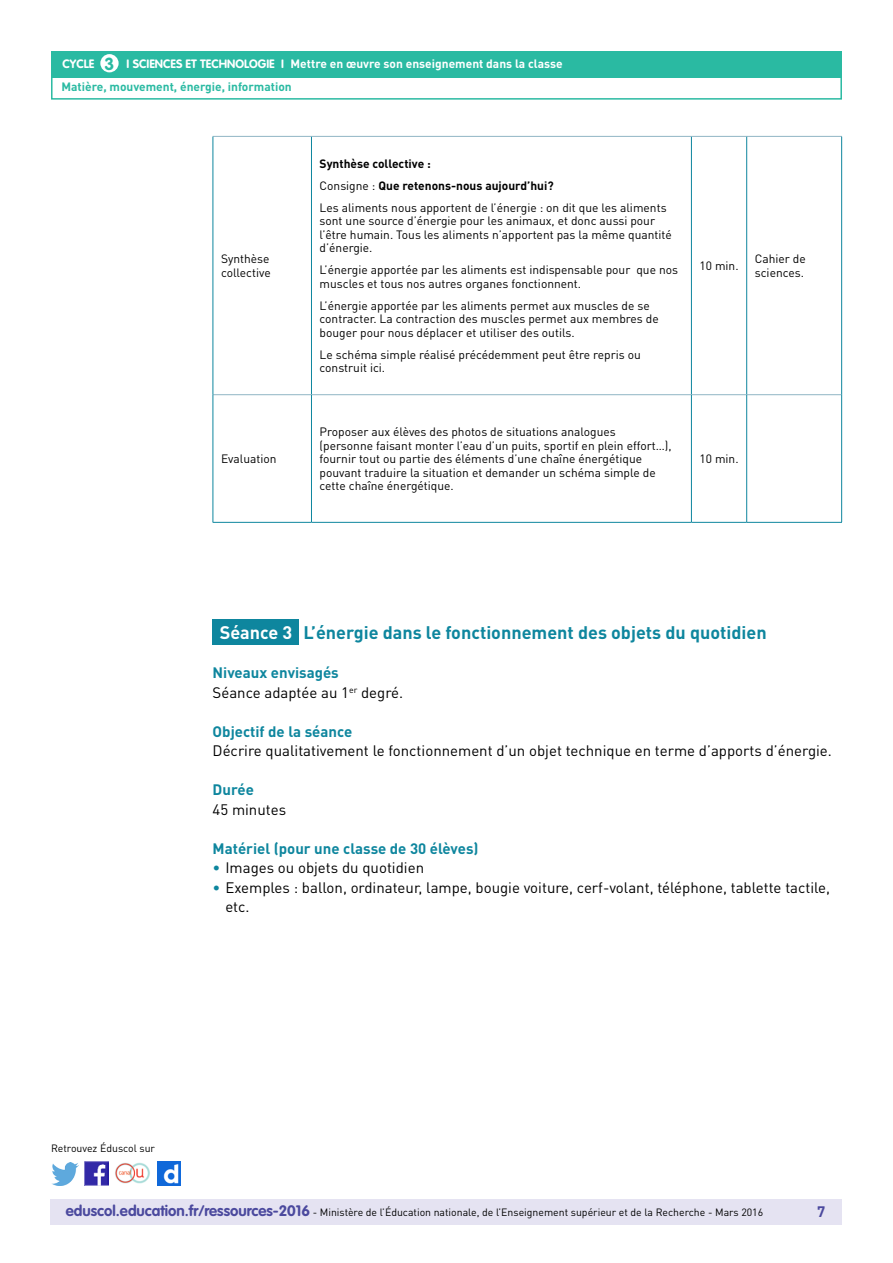
<style>
.page{position:relative;width:893px;height:1263px;background:#fff}
.page>*{position:absolute;margin:0;border:0;box-sizing:border-box;transform-origin:0 0}
._04_Titre_de_niveau{font:700 18px "DIN Pro";color:#0e869e}
.t1{font:700 18px "DIN Pro";color:#fff}
.t2{font:700 17.25px "VAG Rounded Std";color:#2abaa2}
._06_Texte_courant{font:15px/19.5px "DIN Pro";color:#000}
._05_Titre_de_niveau{font:700 15px "DIN Pro";color:#0e869e}
.t3{font:700 15px "DIN Pro";color:#4b499e}
.Texte_courant_tablea{font:12px/13.5px "DIN Pro";color:#000}
.Texte_courant_tablea-2{font:700 12px "DIN Pro";color:#000}
.t4{font:700 12px "DIN Pro";color:#fff}
.t5{font:700 12px "DIN Pro";color:#2abaa2}
.t6{font:700 12px "VAG Rounded Std";color:#fff}
.t7{font:10.5px "DIN Pro";color:#000}
.s1{font-weight:400}
.s2{color:#0e869e}
.s3{font-family:"VAG Rounded Std";font-weight:700;font-size:15px;color:#4b499e}
</style>
<div class="page">
<div style="left:50px;top:1199px;width:791px;height:26px;background:#e5e3f2"></div>
<div style="left:51px;top:51px;width:791px;height:27px;background:#2abaa2"></div>
<div style="left:100px;top:54px;width:19px;height:18px;background:#fff;border-radius:50%"></div>
<img style="left:85px;top:1162px;width:23px;height:23px">
<img style="left:51px;top:1163px;width:28px;height:22px">
<img style="left:158px;top:1162px;width:22px;height:23px">
<img style="left:115px;top:1162px;width:35px;height:22px">
<div style="left:51px;top:75px;width:791px;height:25px;border:2px solid #2abaa2"></div>
<hr style="left:213px;top:136px;width:98px;height:1px;background:#90b5c5">
<hr style="left:311px;top:136px;width:380px;height:1px;background:#90b5c5">
<hr style="left:691px;top:136px;width:56px;height:1px;background:#90b5c5">
<hr style="left:747px;top:136px;width:95px;height:1px;background:#90b5c5">
<hr style="left:213px;top:394px;width:98px;height:1px;background:#90b5c5">
<hr style="left:311px;top:394px;width:380px;height:1px;background:#90b5c5">
<hr style="left:691px;top:394px;width:56px;height:1px;background:#90b5c5">
<hr style="left:747px;top:394px;width:94px;height:1px;background:#90b5c5">
<hr style="left:213px;top:137px;width:1px;height:258px;background:#0e869e">
<hr style="left:311px;top:137px;width:1px;height:257px;background:#0e869e">
<hr style="left:691px;top:137px;width:1px;height:257px;background:#0e869e">
<hr style="left:746px;top:137px;width:1px;height:257px;background:#0e869e">
<hr style="left:841px;top:137px;width:1px;height:258px;background:#0e869e">
<hr style="left:213px;top:395px;width:1px;height:127px;background:#0e869e">
<hr style="left:311px;top:395px;width:1px;height:127px;background:#0e869e">
<hr style="left:691px;top:395px;width:1px;height:127px;background:#0e869e">
<hr style="left:746px;top:395px;width:1px;height:127px;background:#0e869e">
<hr style="left:841px;top:395px;width:1px;height:127px;background:#0e869e">
<hr style="left:213px;top:522px;width:98px;height:1px;background:#0e869e">
<hr style="left:311px;top:522px;width:380px;height:1px;background:#0e869e">
<hr style="left:691px;top:522px;width:56px;height:1px;background:#0e869e">
<hr style="left:747px;top:522px;width:95px;height:1px;background:#0e869e">
<div style="left:213px;top:619px;width:86px;height:26px;background:#0e869e"></div>
<h2 class="t2" style="left:105px;top:53px;width:11px">3</h2>
<p class="t4" style="left:291px;top:56px;width:274px">Mettre en œuvre son enseignement dans la classe</p>
<p class="t6" style="left:63px;top:57px;width:33px">CYCLE</p>
<p class="t6" style="left:127px;top:57px;width:159px">I SCIENCES ET TECHNOLOGIE I</p>
<p class="t5" style="left:61px;top:79px;width:232px">Matière, mouvement, énergie, information</p>
<p class="Texte_courant_tablea" style="left:221px;top:252px;width:51px">Synthèse collective</p>
<p class="Texte_courant_tablea" style="left:221px;top:452px;width:57px">Evaluation</p>
<p class="Texte_courant_tablea-2" style="left:320px;top:156px;width:113px">Synthèse collective :</p>
<p class="Texte_courant_tablea-2" style="left:320px;top:178px;width:236px"><span class="s1">Consigne :</span> Que retenons-nous aujourd’hui?</p>
<p class="Texte_courant_tablea" style="left:320px;top:201px;width:354px">Les aliments nous apportent de l’énergie : on dit que les aliments sont une source d’énergie pour les animaux, et donc aussi pour l’être humain. Tous les aliments n’apportent pas la même quantité d’énergie.</p>
<p class="Texte_courant_tablea" style="left:320px;top:263px;width:360px">L’énergie apportée par les aliments est indispensable pour que nos muscles et tous nos autres organes fonctionnent.</p>
<p class="Texte_courant_tablea" style="left:320px;top:299px;width:341px">L’énergie apportée par les aliments permet aux muscles de se contracter. La contraction des muscles permet aux membres de bouger pour nous déplacer et utiliser des outils.</p>
<p class="Texte_courant_tablea" style="left:320px;top:348px;width:323px">Le schéma simple réalisé précédemment peut être repris ou construit ici.</p>
<p class="Texte_courant_tablea" style="left:320px;top:425px;width:353px">Proposer aux élèves des photos de situations analogues (personne faisant monter l’eau d’un puits, sportif en plein effort…), fournir tout ou partie des éléments d’une chaîne énergétique pouvant traduire la situation et demander un schéma simple de cette chaîne énergétique.</p>
<p class="Texte_courant_tablea" style="left:699px;top:259px;width:41px">10 min.</p>
<p class="Texte_courant_tablea" style="left:755px;top:252px;width:53px">Cahier de sciences.</p>
<p class="Texte_courant_tablea" style="left:699px;top:452px;width:41px">10 min.</p>
<p class="t1" style="left:220px;top:621px;width:74px">Séance 3</p>
<p class="_04_Titre_de_niveau" style="left:304px;top:621px;width:465px">L’énergie dans le fonctionnement des objets du quotidien</p>
<p class="_05_Titre_de_niveau" style="left:213px;top:663px;width:128px">Niveaux envisagés</p>
<p class="_06_Texte_courant" style="left:213px;top:682px;width:192px">Séance adaptée au 1<sup>er</sup> degré.</p>
<p class="_05_Titre_de_niveau" style="left:213px;top:721px;width:141px">Objectif de la séance</p>
<p class="_06_Texte_courant" style="left:213px;top:741px;width:621px">Décrire qualitativement le fonctionnement d’un objet technique en terme d’apports d’énergie.</p>
<p class="_05_Titre_de_niveau" style="left:213px;top:780px;width:43px">Durée</p>
<p class="_06_Texte_courant" style="left:213px;top:799px;width:75px">45 minutes</p>
<p class="_05_Titre_de_niveau" style="left:213px;top:838px;width:267px">Matériel (pour une classe de 30 élèves)</p>
<p class="_06_Texte_courant" style="left:213px;top:858px;width:213px"><span class="s2">•</span> Images ou objets du quotidien</p>
<p class="_06_Texte_courant" style="left:225px;top:877px;width:606px;text-indent:-13px"><span class="s2">•</span> Exemples : ballon, ordinateur, lampe, bougie voiture, cerf-volant, téléphone, tablette tactile, etc.</p>
<p class="t7" style="left:51px;top:1141px;width:106px">Retrouvez Éduscol sur</p>
<p class="t7" style="left:66px;top:1205px;width:699px"><span class="s3">eduscol.education.fr/ressources-2016</span> - Ministère de l’Éducation nationale, de l’Enseignement supérieur et de la Recherche - Mars 2016</p>
<p class="t3" style="left:817px;top:1201px;width:10px">7</p>
</div>
